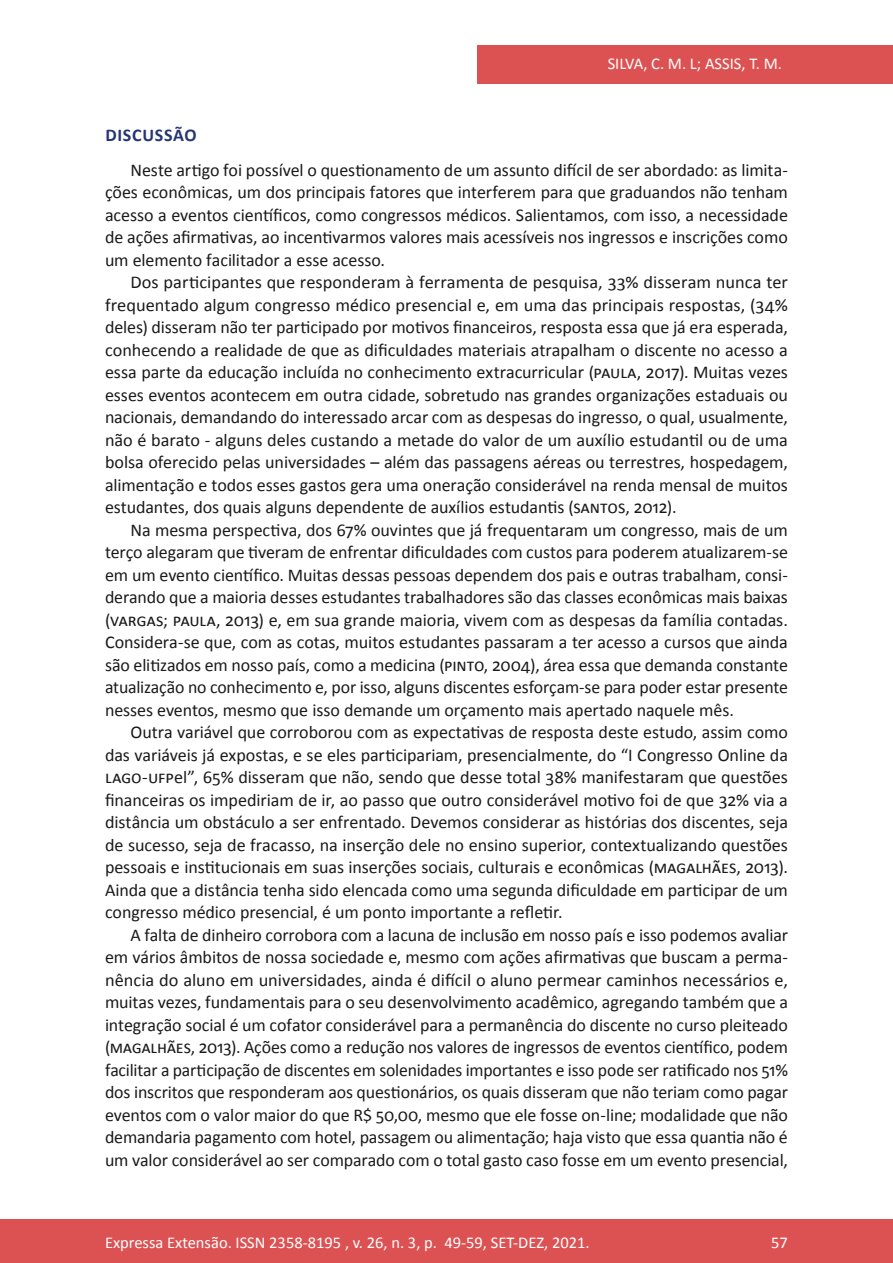
<style>
.page{position:relative;width:893px;height:1263px;background:#fff}
.page>*{position:absolute;margin:0;border:0;box-sizing:border-box;transform-origin:0 0}
.Principal_-_Texto{font:18px/22.5px "Calibri";letter-spacing:-.005em;color:#1a1a1a;text-align:justify}
.Principal_-_Intertít{font:700 18px "Calibri";letter-spacing:.04em;color:#263574}
.t1{font:16.5px "Calibri";color:#fff}
</style>
<div class="page">
<div style="left:477px;top:45px;width:416px;height:39px;background:#dc5253"></div>
<div style="left:0;top:1219px;width:893px;height:44px;background:#dc5253"></div>
<p class="t1" style="left:608px;top:53px;width:176px">SILVA, C. M. L; ASSIS, T. M.</p>
<p class="Principal_-_Intertít" style="left:105px;top:124px;width:93px">DISCUSSÃO</p>
<p class="Principal_-_Texto" style="left:105px;top:158px;width:684px;text-indent:26px">Neste artigo foi possível o questionamento de um assunto difícil de ser abordado: as limita&shy;ções econômicas, um dos principais fatores que interferem para que graduandos não tenham acesso a eventos científicos, como congressos médicos. Salientamos, com isso, a necessidade de ações afirmativas, ao incentivarmos valores mais acessíveis nos ingressos e inscrições como um elemento facilitador a esse acesso.</p>
<p class="Principal_-_Texto" style="left:105px;top:271px;width:684px;text-indent:26px">Dos participantes que responderam à ferramenta de pesquisa, 33% disseram nunca ter frequentado algum congresso médico presencial e, em uma das principais respostas, (34% deles) disseram não ter participado por motivos financeiros, resposta essa que já era esperada, conhecendo a realidade de que as dificuldades materiais atrapalham o discente no acesso a essa parte da educação incluída no conhecimento extracurricular (PAULA, 2017). Muitas vezes esses eventos acontecem em outra cidade, sobretudo nas grandes organizações estaduais ou nacionais, demandando do interessado arcar com as despesas do ingresso, o qual, usualmente, não é barato - alguns deles custando a metade do valor de um auxílio estudantil ou de uma bolsa oferecido pelas universidades – além das passagens aéreas ou terrestres, hospedagem, alimentação e todos esses gastos gera uma oneração considerável na renda mensal de muitos estudantes, dos quais alguns dependente de auxílios estudantis (SANTOS, 2012).</p>
<p class="Principal_-_Texto" style="left:105px;top:518px;width:684px;text-indent:26px">Na mesma perspectiva, dos 67% ouvintes que já frequentaram um congresso, mais de um terço alegaram que tiveram de enfrentar dificuldades com custos para poderem atualizarem-se em um evento científico. Muitas dessas pessoas dependem dos pais e outras trabalham, consi&shy;derando que a maioria desses estudantes trabalhadores são das classes econômicas mais baixas (VARGAS; PAULA, 2013) e, em sua grande maioria, vivem com as despesas da família contadas.<br>Considera-se que, com as cotas, muitos estudantes passaram a ter acesso a cursos que ainda são elitizados em nosso país, como a medicina (PINTO, 2004), área essa que demanda constante atualização no conhecimento e, por isso, alguns discentes esforçam-se para poder estar presente nesses eventos, mesmo que isso demande um orçamento mais apertado naquele mês.</p>
<p class="Principal_-_Texto" style="left:105px;top:721px;width:684px;text-indent:26px">Outra variável que corroborou com as expectativas de resposta deste estudo, assim como das variáveis já expostas, e se eles participariam, presencialmente, do “I Congresso Online da LAGO-UFPel”, 65% disseram que não, sendo que desse total 38% manifestaram que questões financeiras os impediriam de ir, ao passo que outro considerável motivo foi de que 32% via a distância um obstáculo a ser enfrentado. Devemos considerar as histórias dos discentes, seja de sucesso, seja de fracasso, na inserção dele no ensino superior, contextualizando questões pessoais e institucionais em suas inserções sociais, culturais e econômicas (MAGALHÃES, 2013).<br>Ainda que a distância tenha sido elencada como uma segunda dificuldade em participar de um congresso médico presencial, é um ponto importante a refletir.</p>
<p class="Principal_-_Texto" style="left:105px;top:923px;width:684px;text-indent:26px">A falta de dinheiro corrobora com a lacuna de inclusão em nosso país e isso podemos avaliar em vários âmbitos de nossa sociedade e, mesmo com ações afirmativas que buscam a perma&shy;nência do aluno em universidades, ainda é difícil o aluno permear caminhos necessários e, muitas vezes, fundamentais para o seu desenvolvimento acadêmico, agregando também que a integração social é um cofator considerável para a permanência do discente no curso pleiteado (MAGALHÃES, 2013). Ações como a redução nos valores de ingressos de eventos científico, podem facilitar a participação de discentes em solenidades importantes e isso pode ser ratificado nos 51% dos inscritos que responderam aos questionários, os quais disseram que não teriam como pagar eventos com o valor maior do que R$ 50,00, mesmo que ele fosse on-line; modalidade que não demandaria pagamento com hotel, passagem ou alimentação; haja visto que essa quantia não é um valor considerável ao ser comparado com o total gasto caso fosse em um evento presencial,</p>
<p class="t1" style="left:105px;top:1231px;width:486px">Expressa Extensão. ISSN 2358-8195 , v. 26, n. 3, p. 49-59, SET-DEZ, 2021.</p>
<p class="t1" style="left:771px;top:1231px;width:18px">57</p>
</div>
